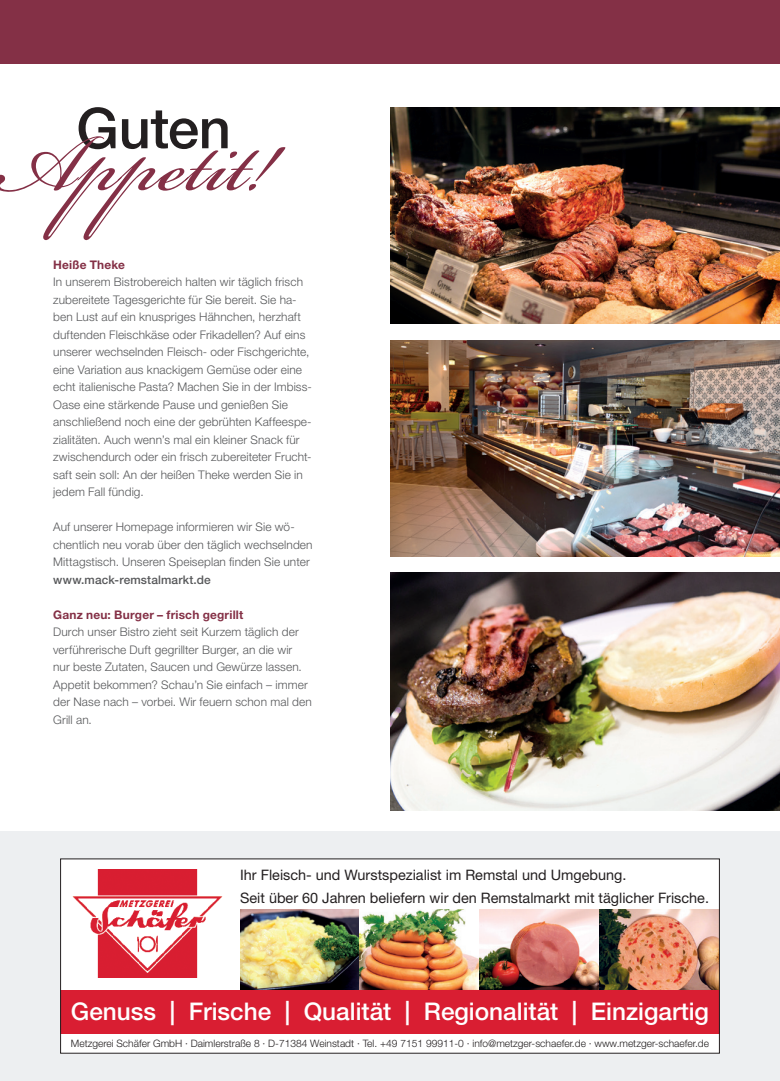
<style>
.page{position:relative;width:780px;height:1081px;background:#fff}
.page>*{position:absolute;margin:0;border:0;box-sizing:border-box;transform-origin:0 0}
.t1{font:125px "Bickham Script Std";color:#843046}
.t2{font:500 56.25px "Helvetica Neue LT Std";letter-spacing:-.01em;color:#231f20}
.t3{font:500 24.38px "Helvetica Neue LT Std";color:#fff}
.t4{font:14.38px "Helvetica Neue LT Std";color:#231f20}
.t5{font:300 11.88px/17.5px "Helvetica Neue LT Std";letter-spacing:.01em;color:#57585a}
.t6{font:700 11.88px "Helvetica Neue LT Std";letter-spacing:.015em;color:#843046}
.t7{font:500 11.88px "Helvetica Neue LT Std";letter-spacing:.015em;color:#57585a}
.t8{font:300 10.25px "Helvetica Neue LT Std";color:#231f20}
</style>
<div class="page">
<div style="left:0;top:831px;width:780px;height:250px;background:#edeff1"></div>
<div style="left:0;top:0;width:780px;height:64px;background:#843046"></div>
<div style="left:60px;top:858px;width:659px;height:195px;background:#fff"></div>
<img style="left:72px;top:869px;width:151px;height:109px">
<img style="left:240px;top:909px;width:477px;height:81px">
<div style="left:60px;top:990px;width:659px;height:44px;background:#d91e32"></div>
<img style="left:390px;top:573px;width:390px;height:237px">
<img style="left:390px;top:340px;width:390px;height:216px">
<img style="left:390px;top:107px;width:390px;height:216px">
<h2 class="t2" style="left:76px;top:95px;width:156px">Guten</h2>
<h1 class="t1" style="left:-9px;top:73px;width:286px">Appetit!</h1>
<p class="t6" style="left:53px;top:257px;width:73px">Heiße Theke</p>
<p class="t5" style="left:53px;top:273px;width:260px">In unserem Bistrobereich halten wir täglich frisch zubereitete Tagesgerichte für Sie bereit. Sie ha&shy;ben Lust auf ein knuspriges Hähnchen, herzhaft duftenden Fleischkäse oder Frikadellen? Auf eins unserer wechselnden Fleisch- oder Fischgerichte, eine Variation aus knackigem Gemüse oder eine echt italienische Pasta? Machen Sie in der Imbiss-Oase eine stärkende Pause und genießen Sie anschließend noch eine der gebrühten Kaffeespe&shy;zialitäten. Auch wenn’s mal ein kleiner Snack für zwischendurch oder ein frisch zubereiteter Frucht&shy;saft sein soll: An der heißen Theke werden Sie in jedem Fall fündig.</p>
<p class="t5" style="left:53px;top:518px;width:261px">Auf unserer Homepage informieren wir Sie wö&shy;chentlich neu vorab über den täglich wechselnden<br>Mittagstisch. Unseren Speiseplan finden Sie unter</p>
<p class="t7" style="left:53px;top:572px;width:159px">www.mack-remstalmarkt.de</p>
<p class="t6" style="left:53px;top:607px;width:192px">Ganz neu: Burger – frisch gegrillt</p>
<p class="t5" style="left:53px;top:623px;width:260px">Durch unser Bistro zieht seit Kurzem täglich der verführerische Duft gegrillter Burger, an die wir nur beste Zutaten, Saucen und Gewürze lassen.<br>Appetit bekommen? Schau’n Sie einfach – immer der Nase nach – vorbei. Wir feuern schon mal den Grill an.</p>
<p class="t4" style="left:240px;top:866px;width:388px">Ihr Fleisch- und Wurstspezialist im Remstal und Umgebung.</p>
<p class="t4" style="left:240px;top:889px;width:470px">Seit über 60 Jahren beliefern wir den Remstalmarkt mit täglicher Frische.</p>
<h3 class="t3" style="left:71px;top:996px;width:639px">Genuss | Frische | Qualität | Regionalität | Einzigartig</h3>
<p class="t8" style="left:71px;top:1037px;width:639px">Metzgerei Schäfer GmbH · Daimlerstraße 8 · D-71384 Weinstadt · Tel. +49 7151 99911-0 · info@metzger-schaefer.de · www.metzger-schaefer.de</p>
</div>
